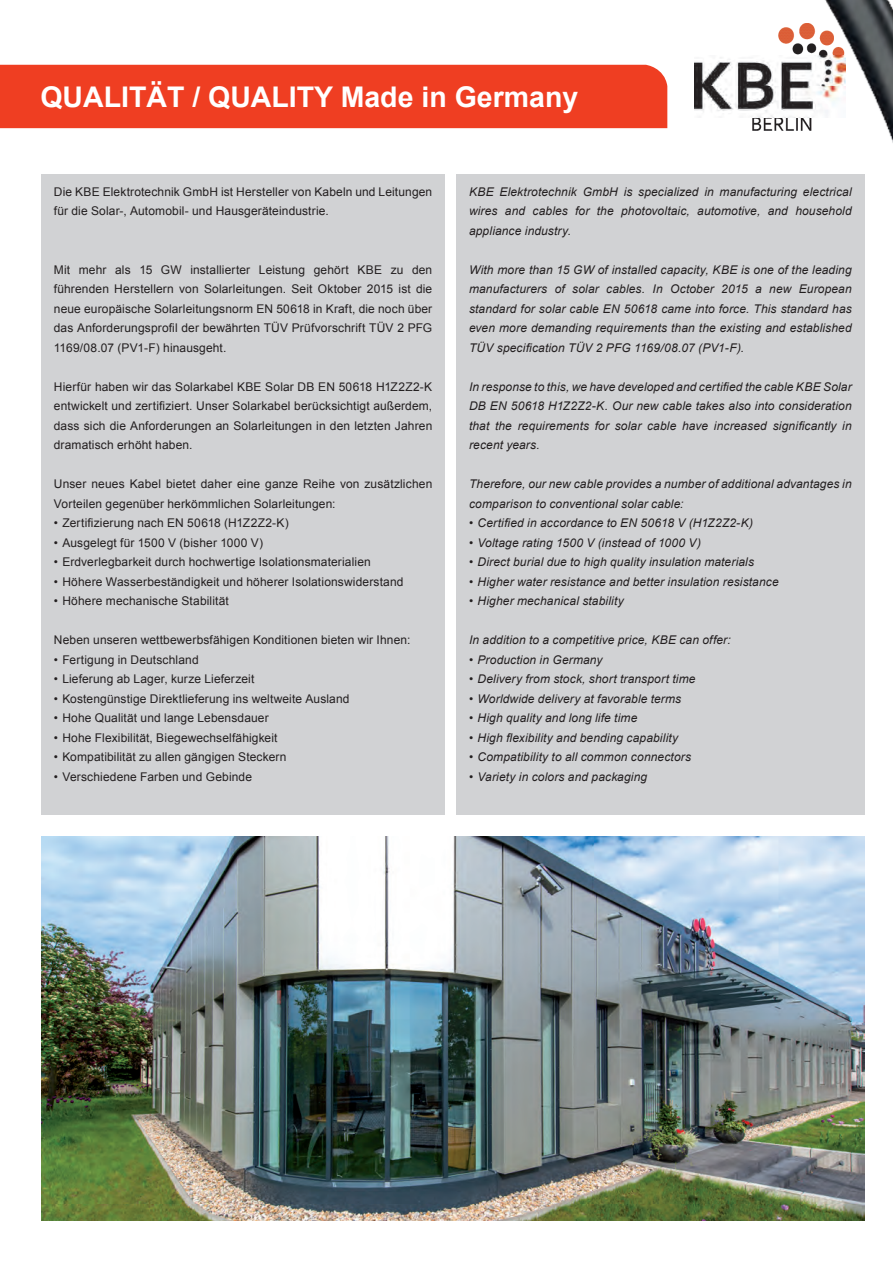
<style>
.page{position:relative;width:893px;height:1263px;background:#fff}
.page>*{position:absolute;margin:0;border:0;box-sizing:border-box;transform-origin:0 0}
.t1{font:700 28.5px "Arial";color:#fff}
.t2{font:12px/19.5px "Arial";letter-spacing:.01em;color:#231f20}
.t3{font:italic 12px/19.5px "Arial";letter-spacing:.01em;color:#231f20;text-align:justify}
</style>
<div class="page">
<div style="left:456px;top:174px;width:408px;height:640px;background:#d1d2d4"></div>
<div style="left:41px;top:174px;width:404px;height:640px;background:#d1d2d4"></div>
<img style="left:41px;top:837px;width:823px;height:383px">
<img style="left:604px;top:0;width:289px;height:766px">
<div style="left:0;top:65px;width:667px;height:63px;background:#ef3e22"></div>
<h1 class="t1" style="left:40px;top:78px;width:539px">QUALITÄT / QUALITY Made in Germany</h1>
<p class="t2" style="left:54px;top:182px;width:380px">Die KBE Elektrotechnik GmbH ist Hersteller von Kabeln und Leitungen für die Solar-, Automobil- und Hausgeräteindustrie.</p>
<p class="t2" style="left:54px;top:260px;width:380px;text-align:justify">Mit mehr als 15 GW installierter Leistung gehört KBE zu den führenden Herstellern von Solarleitungen. Seit Oktober 2015 ist die neue europäische Solarleitungsnorm EN 50618 in Kraft, die noch über das Anforderungsprofil der bewährten TÜV Prüfvorschrift TÜV 2 PFG 1169/08.07 (PV1-F) hinausgeht.</p>
<p class="t2" style="left:54px;top:377px;width:380px;text-align:justify">Hierfür haben wir das Solarkabel KBE Solar DB EN 50618 H1Z2Z2-K entwickelt und zertifiziert. Unser Solarkabel berücksichtigt außerdem, dass sich die Anforderungen an Solarleitungen in den letzten Jahren dramatisch erhöht haben.</p>
<p class="t2" style="left:54px;top:474px;width:380px">Unser neues Kabel bietet daher eine ganze Reihe von zusätzlichen<br>Vorteilen gegenüber herkömmlichen Solarleitungen:</p>
<p class="t2" style="left:54px;top:513px;width:237px">• Zertifizierung nach EN 50618 (H1Z2Z2-K)</p>
<p class="t2" style="left:54px;top:533px;width:211px">• Ausgelegt für 1500 V (bisher 1000 V)</p>
<p class="t2" style="left:54px;top:552px;width:318px">• Erdverlegbarkeit durch hochwertige Isolationsmaterialien</p>
<p class="t2" style="left:54px;top:572px;width:351px">• Höhere Wasserbeständigkeit und höherer Isolationswiderstand</p>
<p class="t2" style="left:54px;top:591px;width:176px">• Höhere mechanische Stabilität</p>
<p class="t2" style="left:54px;top:630px;width:358px">Neben unseren wettbewerbsfähigen Konditionen bieten wir Ihnen:</p>
<p class="t2" style="left:54px;top:650px;width:146px">• Fertigung in Deutschland</p>
<p class="t2" style="left:54px;top:669px;width:202px">• Lieferung ab Lager, kurze Lieferzeit</p>
<p class="t2" style="left:54px;top:689px;width:297px">• Kostengünstige Direktlieferung ins weltweite Ausland</p>
<p class="t2" style="left:54px;top:708px;width:216px">• Hohe Qualität und lange Lebensdauer</p>
<p class="t2" style="left:54px;top:728px;width:225px">• Hohe Flexibilität, Biegewechselfähigkeit</p>
<p class="t2" style="left:54px;top:747px;width:234px">• Kompatibilität zu allen gängigen Steckern</p>
<p class="t2" style="left:54px;top:767px;width:200px">• Verschiedene Farben und Gebinde</p>
<p class="t3" style="left:469px;top:182px;width:384px">KBE Elektrotechnik GmbH is specialized in manufacturing electrical wires and cables for the photovoltaic, automotive, and household appliance industry.</p>
<p class="t3" style="left:469px;top:260px;width:384px">With more than 15 GW of installed capacity, KBE is one of the leading manufacturers of solar cables. In October 2015 a new European standard for solar cable EN 50618 came into force. This standard has even more demanding requirements than the existing and established TÜV specification TÜV 2 PFG 1169/08.07 (PV1-F).</p>
<p class="t3" style="left:469px;top:377px;width:384px">In response to this, we have developed and certified the cable KBE Solar DB EN 50618 H1Z2Z2-K. Our new cable takes also into consideration that the requirements for solar cable have increased significantly in recent years.</p>
<p class="t3" style="left:469px;top:475px;width:384px">Therefore, our new cable provides a number of additional advantages in comparison to conventional solar cable:</p>
<p class="t3" style="left:469px;top:514px;width:286px">• Certified in accordance to EN 50618 V (H1Z2Z2-K)</p>
<p class="t3" style="left:469px;top:533px;width:234px">• Voltage rating 1500 V (instead of 1000 V)</p>
<p class="t3" style="left:469px;top:553px;width:286px">• Direct burial due to high quality insulation materials</p>
<p class="t3" style="left:469px;top:572px;width:311px">• Higher water resistance and better insulation resistance</p>
<p class="t3" style="left:469px;top:592px;width:156px">• Higher mechanical stability</p>
<p class="t3" style="left:469px;top:631px;width:263px">In addition to a competitive price, KBE can offer:</p>
<p class="t3" style="left:469px;top:650px;width:135px">• Production in Germany</p>
<p class="t3" style="left:469px;top:670px;width:228px">• Delivery from stock, short transport time</p>
<p class="t3" style="left:469px;top:689px;width:214px">• Worldwide delivery at favorable terms</p>
<p class="t3" style="left:469px;top:709px;width:170px">• High quality and long life time</p>
<p class="t3" style="left:469px;top:728px;width:211px">• High flexibility and bending capability</p>
<p class="t3" style="left:469px;top:748px;width:223px">• Compatibility to all common connectors</p>
<p class="t3" style="left:469px;top:767px;width:180px">• Variety in colors and packaging</p>
</div>
